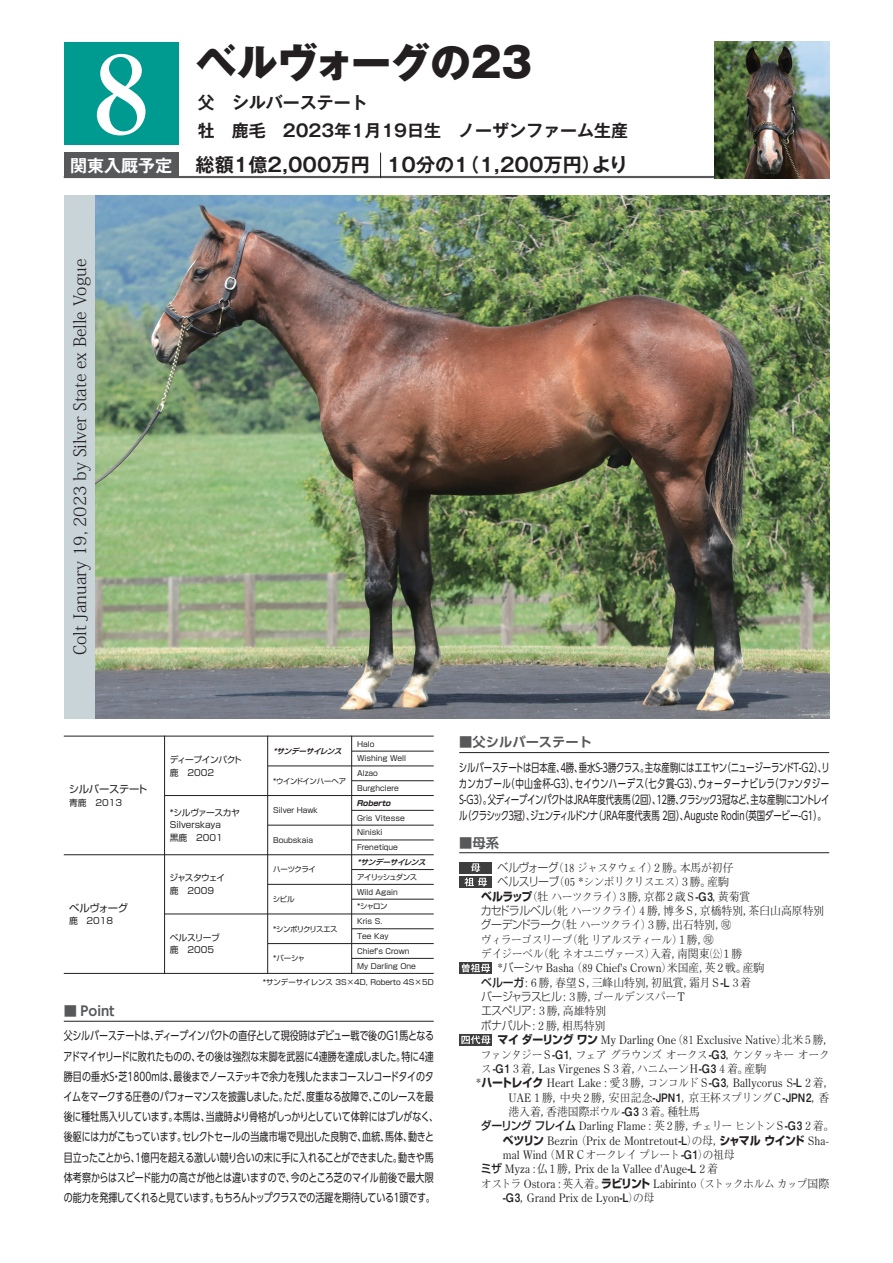
<style>
.page{position:relative;width:893px;height:1263px;background:#fff}
.page>*{position:absolute;margin:0;border:0;box-sizing:border-box;transform-origin:0 0}
.t1{font:700 106.35px "Ryumin Pro";color:#fff}
.t2{font:800 40.35px "Gothic MB101 Pro";color:#231f20}
.t3{font:700 19.2px "Gothic MB101 Pro De";color:#231f20}
.t4{font:300 16.95px "Koz Min Pro";color:#231f20}
.t5{font:700 16.95px/28.7px "Gothic MB101 Pro De";color:#231f20}
.t6{font:700 13.35px "UD Shin Go Pro De";color:#57585a}
.t7{font:100 11.7px "Iwa Min Pro";letter-spacing:-.005em;color:#231f20;scale:.93 1}
.t8{font:11.7px/20.2px "UD Shin Go Pro";letter-spacing:-.025em;color:#231f20;scale:.77 1}
.t9{font:11.7px/15.9px "UD Shin Go Pro";letter-spacing:-.025em;color:#231f20;text-align:justify;scale:.72 1}
.t10{font:100 11.7px "Iwa Min Pro";letter-spacing:-.06em;color:#231f20;scale:.93 1}
.t11{font:100 11.7px "Iwa Min Pro";letter-spacing:-.065em;color:#231f20;scale:.93 1}
.t12{font:100 11.7px "Iwa Min Pro";letter-spacing:-.045em;color:#231f20;scale:.93 1}
.t13{font:100 11.7px "Iwa Min Pro";letter-spacing:-.03em;color:#231f20;scale:.93 1}
.t14{font:100 11.7px "Iwa Min Pro";letter-spacing:-.055em;color:#231f20;scale:.93 1}
.t15{font:100 11.7px "Iwa Min Pro";letter-spacing:-.075em;color:#231f20;scale:.93 1}
.t16{font:10.35px "Shin Go Pro";letter-spacing:-.035em;color:#231f20}
.t17{font:8.7px/12.8px "Shin Go Pro";color:#231f20}
.t18{font:8.7px/12.8px "Shin Go Pro";letter-spacing:-.045em;color:#231f20}
.t19{font:8.7px/12.8px "Shin Go Pro";letter-spacing:-.065em;color:#231f20}
.t20{font:7.5px/14.9px "Shin Go Pro";color:#231f20}
.t21{font:italic 700 7.5px "Shin Go Pro De";color:#231f20}
.t22{font:7.5px "Shin Go Pro";letter-spacing:-.065em;color:#231f20}
.t23{font:7.5px "Shin Go Pro";letter-spacing:-.1em;color:#231f20}
.t24{font:700 7.5px "Shin Go Pro";color:#231f20}
.s1{font-size:16.95px;color:#fff}
.s2{font-family:"Shin Go Pro";font-weight:300}
.s3{font-family:"Shin Go Pro";font-weight:700}
.s4{font-family:"Mi Go MB1 Std De";font-weight:700}
.s5{font-size:8.55px}
.s6{font-family:"Shin Go Pro";font-weight:500}
</style>
<div class="page">
<hr style="left:64px;top:1021px;width:370px;height:1px;background:#231f20">
<hr style="left:459px;top:752px;width:370px;height:1px;background:#231f20">
<hr style="left:459px;top:852px;width:370px;height:1px;background:#231f20">
<div style="left:64px;top:196px;width:32px;height:523px;background:#c9d4d9"></div>
<hr style="left:64px;top:176px;width:650px;height:2px;background:#57585a">
<div style="left:64px;top:153px;width:115px;height:25px;background:#57585a"></div>
<div style="left:64px;top:42px;width:115px;height:102px;background:#009b90"></div>
<div style="left:459px;top:862px;width:33px;height:11px;background:#3e3e3f"></div>
<svg style="left:471px;top:863px;width:9px;height:9px"></svg>
<svg style="left:380px;top:153px;width:1px;height:25px"></svg>
<img style="left:96px;top:196px;width:733px;height:523px">
<img style="left:714px;top:42px;width:115px;height:136px">
<div style="left:459px;top:876px;width:33px;height:12px;background:#3e3e3f"></div>
<svg style="left:464px;top:878px;width:23px;height:8px"></svg>
<hr style="left:64px;top:736px;width:370px;height:1px;background:#231f20">
<hr style="left:64px;top:854px;width:370px;height:1px;background:#231f20">
<hr style="left:165px;top:795px;width:269px;height:1px;background:#231f20">
<hr style="left:268px;top:766px;width:166px;height:1px;background:#231f20">
<hr style="left:352px;top:751px;width:82px;height:1px;background:#231f20">
<hr style="left:352px;top:780px;width:82px;height:1px;background:#231f20">
<hr style="left:352px;top:810px;width:82px;height:1px;background:#231f20">
<hr style="left:352px;top:840px;width:82px;height:1px;background:#231f20">
<hr style="left:352px;top:869px;width:82px;height:1px;background:#231f20">
<hr style="left:352px;top:899px;width:82px;height:1px;background:#231f20">
<hr style="left:352px;top:928px;width:82px;height:1px;background:#231f20">
<hr style="left:352px;top:958px;width:82px;height:1px;background:#231f20">
<hr style="left:268px;top:825px;width:166px;height:1px;background:#231f20">
<hr style="left:268px;top:884px;width:166px;height:1px;background:#231f20">
<hr style="left:268px;top:943px;width:166px;height:1px;background:#231f20">
<hr style="left:165px;top:914px;width:269px;height:1px;background:#231f20">
<hr style="left:64px;top:973px;width:370px;height:1px;background:#231f20">
<hr style="left:164px;top:736px;width:1px;height:238px;background:#231f20">
<hr style="left:267px;top:736px;width:1px;height:238px;background:#231f20">
<hr style="left:351px;top:736px;width:1px;height:238px;background:#231f20">
<svg style="left:459px;top:962px;width:33px;height:12px"></svg>
<svg style="left:462px;top:963px;width:28px;height:9px"></svg>
<svg style="left:459px;top:1034px;width:33px;height:11px"></svg>
<svg style="left:461px;top:1035px;width:29px;height:9px"></svg>
<h1 class="t1" style="left:95px;top:9px;width:55px">8</h1>
<h2 class="t2" style="left:196px;top:28px;width:338px">ベルヴォーグの23</h2>
<h3 class="t5" style="left:198px;top:86px;width:432px">父　シルバーステート<br>牡　鹿毛　2023年1月19日生　ノーザンファーム生産</h3>
<h3 class="t3" style="left:70px;top:149px;width:301px"><span class="s1">関東入厩予定</span> 総額1億2,000万円</h3>
<h3 class="t3" style="left:387px;top:149px;width:242px">10分の１（1,200万円）より</h3>
<h3 class="t4" style="left:68px;top:655px;width:398px;rotate:-90deg">Colt January 19, 2023 by Silver State ex Belle Vogue</h3>
<p class="t16" style="left:69px;top:781px;width:80px">シルバーステート</p>
<p class="t17" style="left:69px;top:795px;width:54px">青鹿　2013</p>
<p class="t16" style="left:69px;top:899px;width:61px">ベルヴォーグ</p>
<p class="t17" style="left:69px;top:913px;width:46px">鹿　2018</p>
<p class="t6" style="left:64px;top:1000px;width:52px">■ Point</p>
<p class="t18" style="left:170px;top:752px;width:74px">ディープインパクト鹿　2002</p>
<p class="t17" style="left:170px;top:805px;width:72px">*シルヴァースカヤ<br>Silverskaya<br>黒鹿　2001</p>
<p class="t19" style="left:169px;top:870px;width:57px">ジャスタウェイ鹿　2009</p>
<p class="t17" style="left:170px;top:930px;width:52px">ベルスリーブ鹿　2005</p>
<p class="t21" style="left:273px;top:745px;width:73px">*サンデーサイレンス</p>
<p class="t20" style="left:357px;top:735px;width:50px">Halo<br>Wishing Well<br>Alzao<br>Burghclere</p>
<p class="t24" style="left:357px;top:797px;width:35px">Roberto</p>
<p class="t20" style="left:357px;top:809px;width:49px">Gris Vitesse<br>Niniski<br>Frenetique</p>
<p class="t20" style="left:273px;top:861px;width:44px">ハーツクライ</p>
<p class="t22" style="left:273px;top:774px;width:75px">*ウインドインハーヘア</p>
<p class="t20" style="left:273px;top:802px;width:46px">Silver Hawk</p>
<p class="t20" style="left:273px;top:831px;width:41px">Boubskaia</p>
<p class="t21" style="left:357px;top:856px;width:73px">*サンデーサイレンス</p>
<p class="t20" style="left:357px;top:868px;width:62px">アイリッシュダンス<br>Wild Again<br>*シャロン<br>Kris S.<br>Tee Kay<br>Chief's Crown<br>My Darling One</p>
<p class="t20" style="left:273px;top:891px;width:23px">シビル</p>
<p class="t23" style="left:273px;top:922px;width:66px">*シンボリクリスエス</p>
<p class="t20" style="left:273px;top:950px;width:33px">*バーシャ</p>
<p class="t20" style="left:263px;top:973px;width:172px">*サンデーサイレンス 3S×4D, Roberto 4S×5D</p>
<p class="t8" style="left:64px;top:1025px;width:488px">父シルバーステートは、ディープインパクトの直仔として現役時はデビュー戦で後のＧ１馬となるアドマイヤリードに敗れたものの、その後は強烈な末脚を武器に４連勝を達成しました。特に４連勝目の垂水Ｓ・芝1800ｍは、最後までノーステッキで余力を残したままコースレコードタイのタイムをマークする圧巻のパフォーマンスを披露しました。ただ、度重なる故障で、このレースを最後に種牡馬入りしています。本馬は、当歳時より骨格がしっかりとしていて体幹にはブレがなく、後躯には力がこもっています。セレクトセールの当歳市場で見出した良駒で、血統、馬体、動きと目立ったことから、１億円を超える激しい競り合いの末に手に入れることができました。動きや馬体考察からはスピード能力の高さが他とは違いますので、今のところ芝のマイル前後で最大限の能力を発揮してくれると見ています。もちろんトップクラスでの活躍を期待している１頭です。</p>
<p class="t6" style="left:459px;top:731px;width:134px">■父シルバーステート</p>
<p class="t9" style="left:457px;top:759px;width:519px">シルバーステートは日本産、４勝、垂水Ｓ-３勝クラス。主な産駒にはエエヤン（ニュージーランドＴ-G2）、リカンカブール（中山金杯-G3）、セイウンハーデス（七夕賞-G3）、ウォーターナビレラ（ファンタジーＳ-G3）。父ディープインパクトはＪＲＡ年度代表馬（２回）、１２勝、クラシック３冠など、主な産駒にコントレイル（クラシック３冠）、ジェンティルドンナ（ＪＲＡ年度代表馬 ２回）、Auguste Rodin（英国ダービー-G1）。</p>
<p class="t6" style="left:459px;top:831px;width:41px">■母系</p>
<p class="t11" style="left:497px;top:860px;width:255px"><span class="s2">ベルヴォーグ</span>（18 ジャスタウェイ）２勝。本馬が初仔</p>
<p class="t10" style="left:497px;top:874px;width:250px"><span class="s2">ベルスリーブ</span>（05 *シンボリクリスエス）３勝。産駒</p>
<p class="t10" style="left:481px;top:888px;width:291px"><span class="s3">ベルラップ</span>（牡 ハーツクライ）３勝，京都２歳Ｓ<span class="s4">-G3</span>，黄菊賞</p>
<p class="t7" style="left:481px;top:903px;width:371px"><span class="s2">カセドラルベル</span>（牝 ハーツクライ）４勝，博多Ｓ，京橋特別，茶臼山高原特別</p>
<p class="t10" style="left:480px;top:917px;width:271px"><span class="s2">グーデンドラーク</span>（牡 ハーツクライ）３勝，出石特別，○<span class="s5">現</span></p>
<p class="t15" style="left:481px;top:931px;width:252px">ヴィラーゴスリーブ（牝 リアルスティール）１勝，○<span class="s5">現</span></p>
<p class="t12" style="left:481px;top:946px;width:282px">デイジーベル（牝 ネオユニヴァース）入着，南関東（公）１勝</p>
<p class="t7" style="left:497px;top:960px;width:289px">*<span class="s2">バーシャ</span> Basha（89 Chief's Crown）米国産，英２戦。産駒</p>
<p class="t7" style="left:481px;top:974px;width:292px"><span class="s6">ベルーガ</span>：６勝，春望Ｓ，三峰山特別，初凪賞，霜月Ｓ<span class="s4">-L</span>３着</p>
<p class="t12" style="left:481px;top:989px;width:222px"><span class="s2">バージャラスヒル</span>：３勝，ゴールデンスパーＴ</p>
<p class="t7" style="left:481px;top:1003px;width:136px"><span class="s2">エスペリア</span>：３勝，高雄特別</p>
<p class="t7" style="left:481px;top:1017px;width:136px"><span class="s2">ボナパルト</span>：２勝，相馬特別</p>
<p class="t7" style="left:497px;top:1032px;width:364px"><span class="s3">マイ ダーリング ワン</span> My Darling One（81 Exclusive Native）北米５勝，</p>
<p class="t11" style="left:481px;top:1046px;width:376px">ファンタジーＳ<span class="s4">-G1</span>，フェア グラウンズ オークス<span class="s4">-G3</span>，ケンタッキー オーク</p>
<p class="t7" style="left:481px;top:1061px;width:308px">ス<span class="s4">-G1</span>３着，Las Virgenes S３着，ハニムーンＨ<span class="s4">-G3</span>４着。産駒</p>
<p class="t7" style="left:476px;top:1075px;width:387px">*<span class="s3">ハートレイク</span> Heart Lake：愛３勝，コンコルドＳ<span class="s4">-G3</span>，Ballycorus S<span class="s4">-L</span>２着，</p>
<p class="t7" style="left:508px;top:1089px;width:346px">UAE１勝，中央２勝，安田記念<span class="s4">-JPN1</span>，京王杯スプリングＣ<span class="s4">-JPN2</span>，香</p>
<p class="t7" style="left:508px;top:1104px;width:207px">港入着，香港国際ボウル<span class="s4">-G3</span>３着。種牡馬</p>
<p class="t13" style="left:481px;top:1118px;width:382px"><span class="s6">ダーリング フレイム</span> Darling Flame：英２勝，チェリー ヒントンＳ<span class="s4">-G3</span>２着。</p>
<p class="t7" style="left:503px;top:1132px;width:352px"><span class="s3">ベツリン</span> Bezrin（Prix de Montretout<span class="s4">-L</span>）の母，<span class="s3">シャマル ウインド</span> Sha-</p>
<p class="t14" style="left:503px;top:1147px;width:251px">mal Wind（ＭＲＣオークレイ プレート<span class="s4">-G1</span>）の祖母</p>
<p class="t7" style="left:481px;top:1161px;width:257px"><span class="s6">ミザ</span> Myza：仏１勝，Prix de la Vallee d'Auge<span class="s4">-L</span>２着</p>
<p class="t7" style="left:481px;top:1175px;width:376px">オストラ Ostora：英入着。<span class="s3">ラビリント</span> Labirinto（ストックホルム カップ国際</p>
<p class="t7" style="left:503px;top:1190px;width:164px"><span class="s4">-G3</span>，Grand Prix de Lyon<span class="s4">-L</span>）の母</p>
</div>
